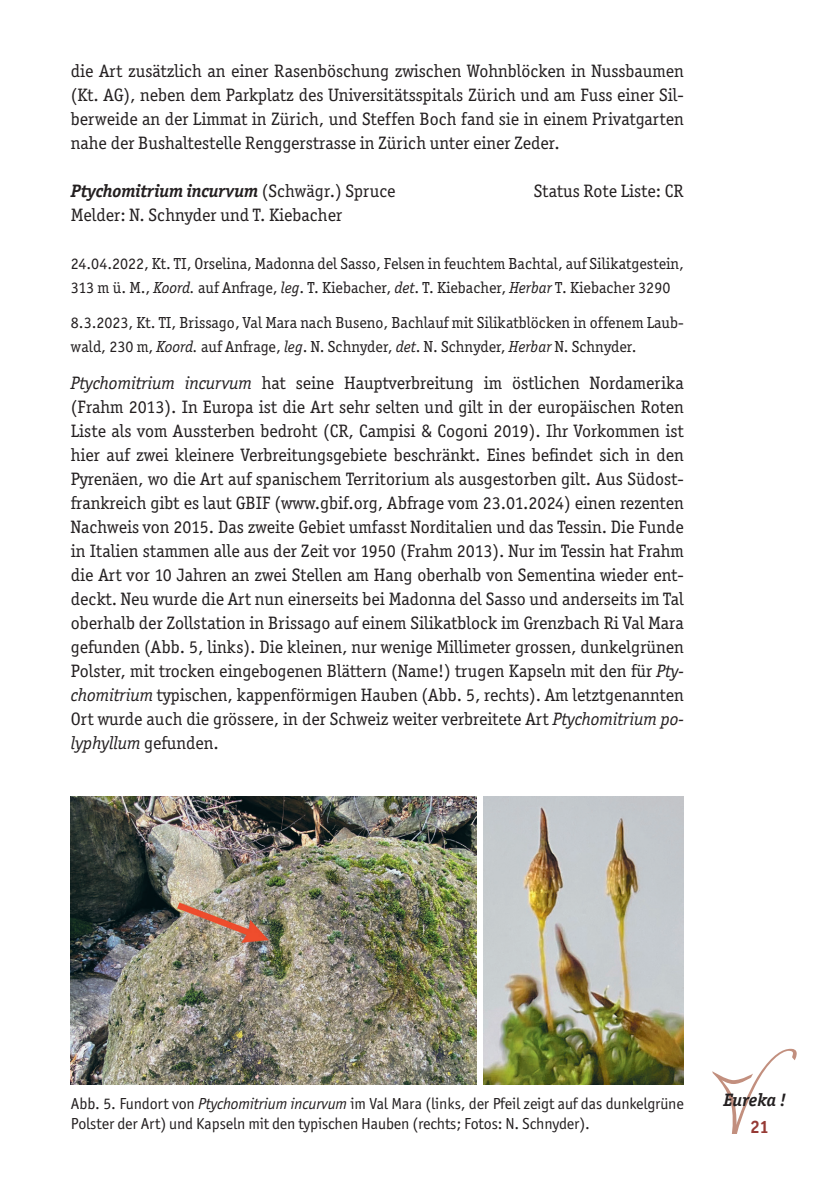
<style>
.page{position:relative;width:840px;height:1191px;background:#fff}
.page>*{position:absolute;margin:0;border:0;box-sizing:border-box;transform-origin:0 0}
.t1{font:18px/24px "Officina Ser ITC Std";color:#231f20;text-align:justify}
.t2{font:italic 700 18px "Officina Ser ITC Std";color:#231f20}
.t3{font:700 18px "Officina Ser ITC Std";color:#963a35}
.t4{font:16px/24px "Officina Ser ITC Std";color:#231f20}
.t5{font:16px/20px "Officina Sans ITC Std";letter-spacing:-.01em;color:#231f20}
.s1{font-weight:400;font-style:normal}
.s2{font-style:italic}
</style>
<div class="page">
<svg style="left:712px;top:1048px;width:84px;height:85px"></svg>
<img style="left:483px;top:797px;width:200px;height:288px">
<img style="left:71px;top:797px;width:405px;height:288px">
<p class="t1" style="left:71px;top:58px;width:614px">die Art zusätzlich an einer Rasenböschung zwischen Wohnblöcken in Nussbaumen (Kt. AG), neben dem Parkplatz des Universitätsspitals Zürich und am Fuss einer Sil&shy;berweide an der Limmat in Zürich, und Steffen Boch fand sie in einem Privatgarten nahe der Bushaltestelle Renggerstrasse in Zürich unter einer Zeder.</p>
<p class="t2" style="left:71px;top:180px;width:326px">Ptychomitrium incurvum <span class="s1">(Schwägr.) Spruce</span></p>
<p class="t1" style="left:533px;top:178px;width:151px">Status Rote Liste: CR</p>
<p class="t1" style="left:71px;top:202px;width:272px">Melder: N. Schnyder und T. Kiebacher</p>
<p class="t4" style="left:71px;top:251px;width:614px">24.04.2022, Kt. TI, Orselina, Madonna del Sasso, Felsen in feuchtem Bachtal, auf Silikatgestein,<br>313 m ü. M., <span class="s2">Koord.</span> auf Anfrage, <span class="s2">leg</span>. T. Kiebacher, <span class="s2">det</span>. T. Kiebacher, <span class="s2">Herbar</span> T. Kiebacher 3290</p>
<p class="t4" style="left:71px;top:310px;width:614px">8.3.2023, Kt. TI, Brissago, Val Mara nach Buseno, Bachlauf mit Silikatblöcken in offenem Laub&shy;wald, 230 m, <span class="s2">Koord.</span> auf Anfrage, <span class="s2">leg</span>. N. Schnyder, <span class="s2">det</span>. N. Schnyder, <span class="s2">Herbar</span> N. Schnyder.</p>
<p class="t1" style="left:71px;top:370px;width:614px"><span class="s2">Ptychomitrium incurvum</span> hat seine Hauptverbreitung im östlichen Nordamerika (Frahm 2013). In Europa ist die Art sehr selten und gilt in der europäischen Roten Liste als vom Aussterben bedroht (CR, Campisi &amp; Cogoni 2019). Ihr Vorkommen ist hier auf zwei kleinere Verbreitungsgebiete beschränkt. Eines befindet sich in den Pyrenäen, wo die Art auf spanischem Territorium als ausgestorben gilt. Aus Südost&shy;frankreich gibt es laut GBIF (www.gbif.org, Abfrage vom 23.01.2024) einen rezenten Nachweis von 2015. Das zweite Gebiet umfasst Norditalien und das Tessin. Die Funde in Italien stammen alle aus der Zeit vor 1950 (Frahm 2013). Nur im Tessin hat Frahm die Art vor 10 Jahren an zwei Stellen am Hang oberhalb von Sementina wieder ent&shy;deckt. Neu wurde die Art nun einerseits bei Madonna del Sasso und anderseits im Tal oberhalb der Zollstation in Brissago auf einem Silikatblock im Grenzbach Ri Val Mara gefunden (Abb. 5, links). Die kleinen, nur wenige Millimeter grossen, dunkelgrünen Polster, mit trocken eingebogenen Blättern (Name!) trugen Kapseln mit den für <span class="s2">Pty&shy;chomitrium</span> typischen, kappenförmigen Hauben (Abb. 5, rechts). Am letztgenannten Ort wurde auch die grössere, in der Schweiz weiter verbreitete Art <span class="s2">Ptychomitrium po&shy;lyphyllum</span> gefunden.</p>
<p class="t5" style="left:71px;top:1093px;width:614px">Abb. 5. Fundort von <span class="s2">Ptychomitrium incurvum</span> im Val Mara (links, der Pfeil zeigt auf das dunkelgrüne<br>Polster der Art) und Kapseln mit den typischen Hauben (rechts; Fotos: N. Schnyder).</p>
<p class="t2" style="left:723px;top:1089px;width:64px">Eureka !</p>
<p class="t3" style="left:749px;top:1115px;width:20px">21</p>
</div>
